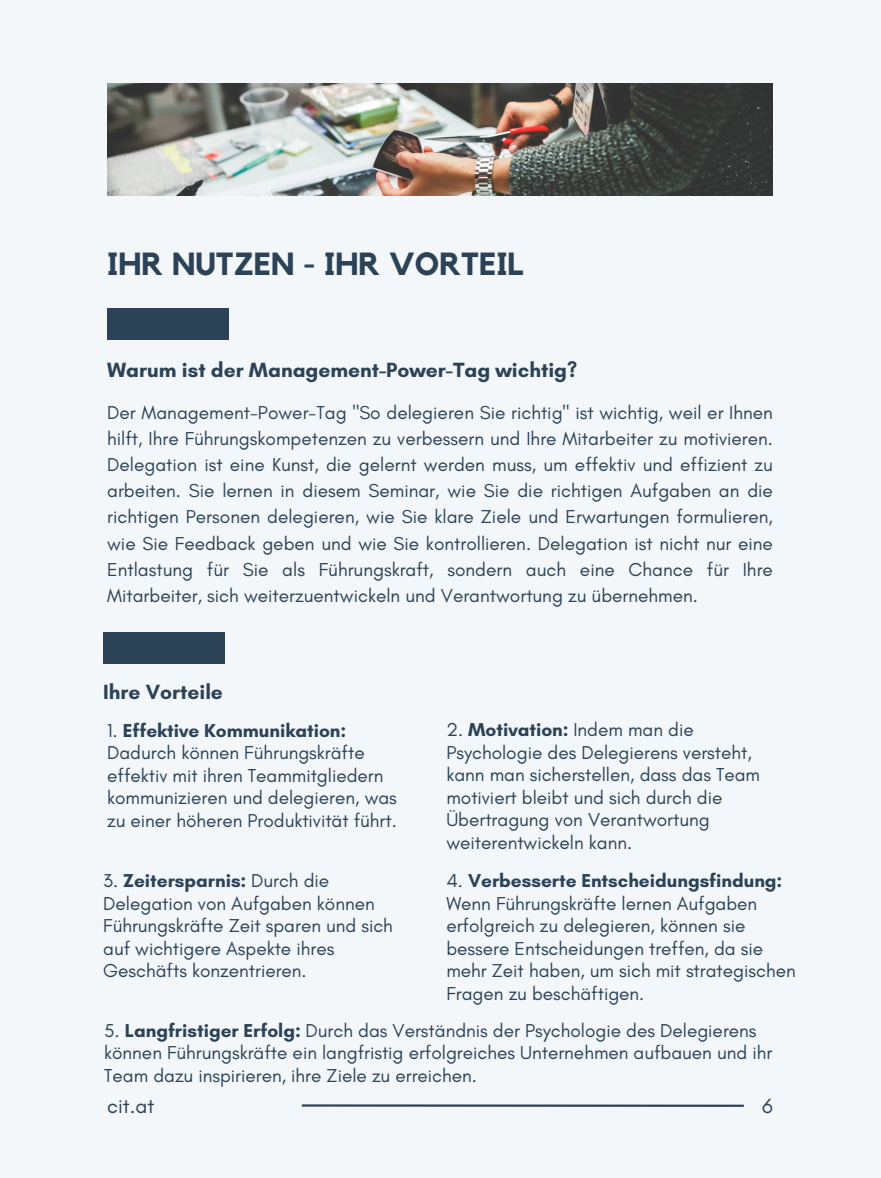
<style>
.page{position:relative;width:881px;height:1178px;background:#fff}
.page>*{position:absolute;margin:0;border:0;box-sizing:border-box;transform-origin:0 0}
.t1{font:700 31.95px "Kollektif";color:#2b4257}
.t2{font:700 21px "Glacial Indifference";color:#2b4257}
.t3{font:21px "Glacial Indifference";color:#2b4257}
.t4{font:19.05px/22.5px "Glacial Indifference";color:#2b4257}
.s1{font-weight:700}
</style>
<div class="page">
<div style="left:0;top:0;width:880px;height:1177px;background:#f3f7fa"></div>
<hr style="left:302px;top:1104px;width:441px;height:3px;background:#2b4257">
<div style="left:107px;top:308px;width:122px;height:32px;background:#2b4257"></div>
<img style="left:107px;top:83px;width:666px;height:113px">
<div style="left:103px;top:632px;width:122px;height:31px;background:#2b4257"></div>
<p class="t1" style="left:107px;top:249px;width:418px">IHR NUTZEN - IHR VORTEIL</p>
<p class="t2" style="left:107px;top:357px;width:471px">Warum ist der Management-Power-Tag wichtig?</p>
<p class="t4" style="left:107px;top:399px;width:667px;line-height:26.2px;text-align:justify">Der Management-Power-Tag "So delegieren Sie richtig" ist wichtig, weil er Ihnen hilft, Ihre Führungskompetenzen zu verbessern und Ihre Mitarbeiter zu motivieren.<br>Delegation ist eine Kunst, die gelernt werden muss, um effektiv und effizient zu arbeiten. Sie lernen in diesem Seminar, wie Sie die richtigen Aufgaben an die richtigen Personen delegieren, wie Sie klare Ziele und Erwartungen formulieren, wie Sie Feedback geben und wie Sie kontrollieren. Delegation ist nicht nur eine Entlastung für Sie als Führungskraft, sondern auch eine Chance für Ihre Mitarbeiter, sich weiterzuentwickeln und Verantwortung zu übernehmen.</p>
<p class="t2" style="left:103px;top:679px;width:121px">Ihre Vorteile</p>
<p class="t4" style="left:107px;top:719px;width:291px">1. <span class="s1">Effektive Kommunikation:<br></span>Dadurch können Führungskräfte effektiv mit ihren Teammitgliedern kommunizieren und delegieren, was zu einer höheren Produktivität führt.</p>
<p class="t4" style="left:446px;top:718px;width:315px">2. <span class="s1">Motivation:</span> Indem man die Psychologie des Delegierens versteht, kann man sicherstellen, dass das Team motiviert bleibt und sich durch die Übertragung von Verantwortung weiterentwickeln kann.</p>
<p class="t4" style="left:103px;top:869px;width:291px">3. <span class="s1">Zeitersparnis:</span> Durch die<br>Delegation von Aufgaben können<br>Führungskräfte Zeit sparen und sich auf wichtigere Aspekte ihres<br>Geschäfts konzentrieren.</p>
<p class="t4" style="left:446px;top:869px;width:351px">4. <span class="s1">Verbesserte Entscheidungsfindung:<br></span>Wenn Führungskräfte lernen Aufgaben erfolgreich zu delegieren, können sie bessere Entscheidungen treffen, da sie mehr Zeit haben, um sich mit strategischen Fragen zu beschäftigen.</p>
<p class="t4" style="left:104px;top:1019px;width:669px">5. <span class="s1">Langfristiger Erfolg:</span> Durch das Verständnis der Psychologie des Delegierens können Führungskräfte ein langfristig erfolgreiches Unternehmen aufbauen und ihr<br>Team dazu inspirieren, ihre Ziele zu erreichen.</p>
<p class="t3" style="left:107px;top:1093px;width:49px">cit.at</p>
<p class="t3" style="left:762px;top:1093px;width:12px">6</p>
</div>
